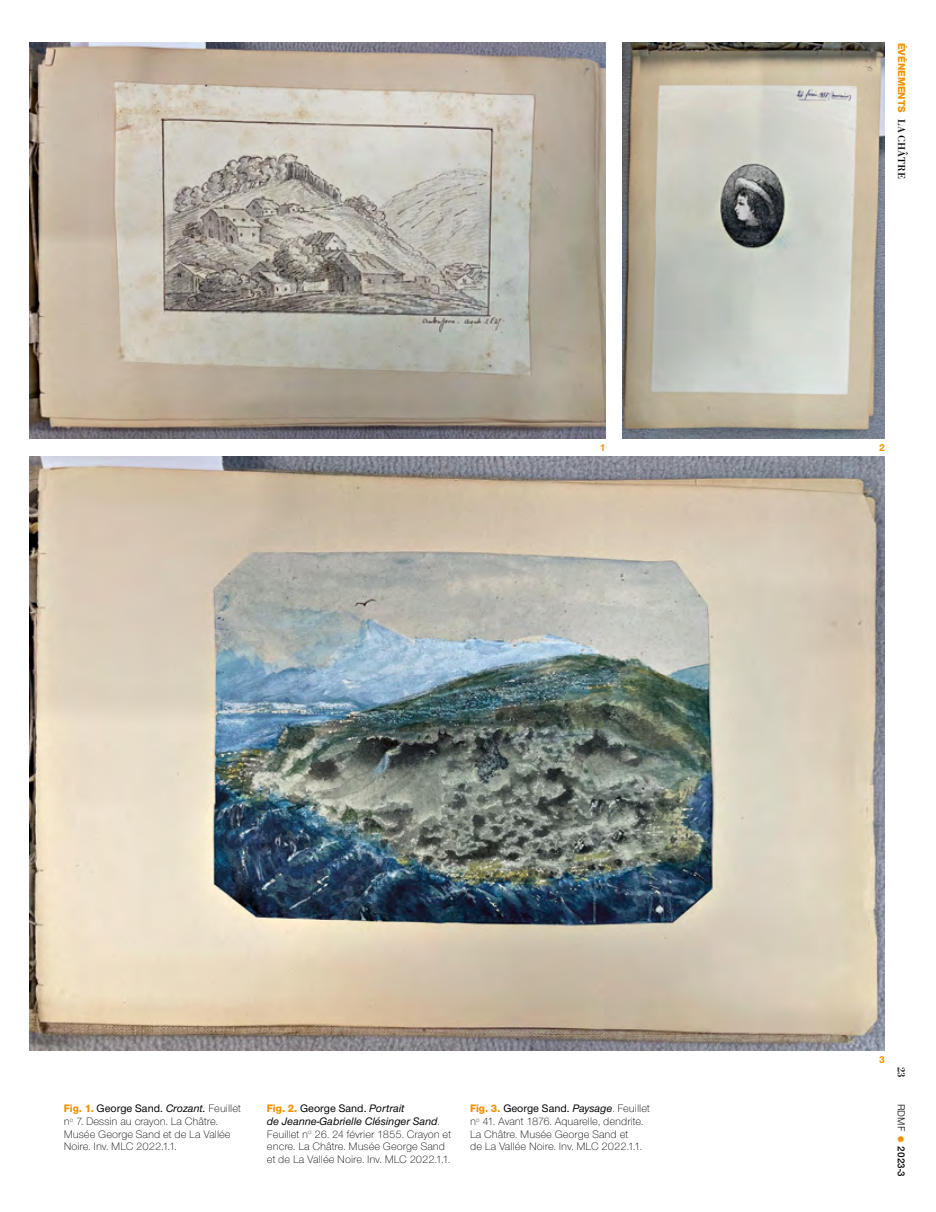
<style>
.page{position:relative;width:936px;height:1212px;background:#fff}
.page>*{position:absolute;margin:0;border:0;box-sizing:border-box;transform-origin:0 0}
.t1{font:300 11.25px/12.8px "Nimbus Sans Novus T";color:#000}
.t2{font:11.25px "Bodoni";color:#000}
.t3{font:800 10.5px "Nimbus Sans Novus T";color:#f39200}
.t4{font:600 10.5px "Nimbus Sans Novus T";color:#000}
.t5{font:10.5px "Nimbus Sans Novus T";color:#000}
.t6{font:700 10.5px "Nimbus Sans Novus T";color:#f39200}
.s1{font-family:"Bodoni";font-weight:400;color:#000}
.s2{font-weight:800;color:#f39200}
.s3{font-weight:500}
.s4{font-weight:500;font-style:italic}
</style>
<div class="page">
<img style="left:30px;top:43px;width:575px;height:396px">
<img style="left:622px;top:43px;width:262px;height:396px">
<img style="left:30px;top:457px;width:854px;height:594px">
<p class="t3" style="left:907px;top:43px;width:138px;rotate:90deg">ÉVÉNEMENTS <span class="s1">LA CHÂTRE</span></p>
<p class="t6" style="left:599px;top:441px;width:7px">1</p>
<p class="t6" style="left:879px;top:441px;width:7px">2</p>
<p class="t1" style="left:64px;top:1102px;width:179px"><span class="s2">Fig. 1.</span> <span class="s3">George Sand.</span> <span class="s4">Crozant.</span> Feuillet n<sup>o</sup> 7. Dessin au crayon. La Châtre.<br>Musée George Sand et de La Vallée<br>Noire. Inv. MLC 2022.1.1.</p>
<p class="t1" style="left:267px;top:1102px;width:186px"><span class="s2">Fig. 2.</span> <span class="s3">George Sand.</span> <span class="s4">Portrait<br>de Jeanne-Gabrielle Clésinger Sand</span>.<br>Feuillet n<sup>o</sup> 26. 24 février 1855. Crayon et encre. La Châtre. Musée George Sand et de La Vallée Noire. Inv. MLC 2022.1.1.</p>
<p class="t1" style="left:470px;top:1102px;width:181px"><span class="s2">Fig. 3.</span> <span class="s3">George Sand.</span> <span class="s4">Paysage</span>. Feuillet n<sup>o</sup> 41. Avant 1876. Aquarelle, dendrite.<br>La Châtre. Musée George Sand et<br>de La Vallée Noire. Inv. MLC 2022.1.1.</p>
<p class="t6" style="left:879px;top:1053px;width:7px">3</p>
<p class="t2" style="left:908px;top:1066px;width:13px;rotate:90deg">23</p>
<p class="t5" style="left:907px;top:1103px;width:29px;rotate:90deg">RDMF</p>
<p class="t4" style="left:907px;top:1146px;width:32px;rotate:90deg">2023-3</p>
</div>
